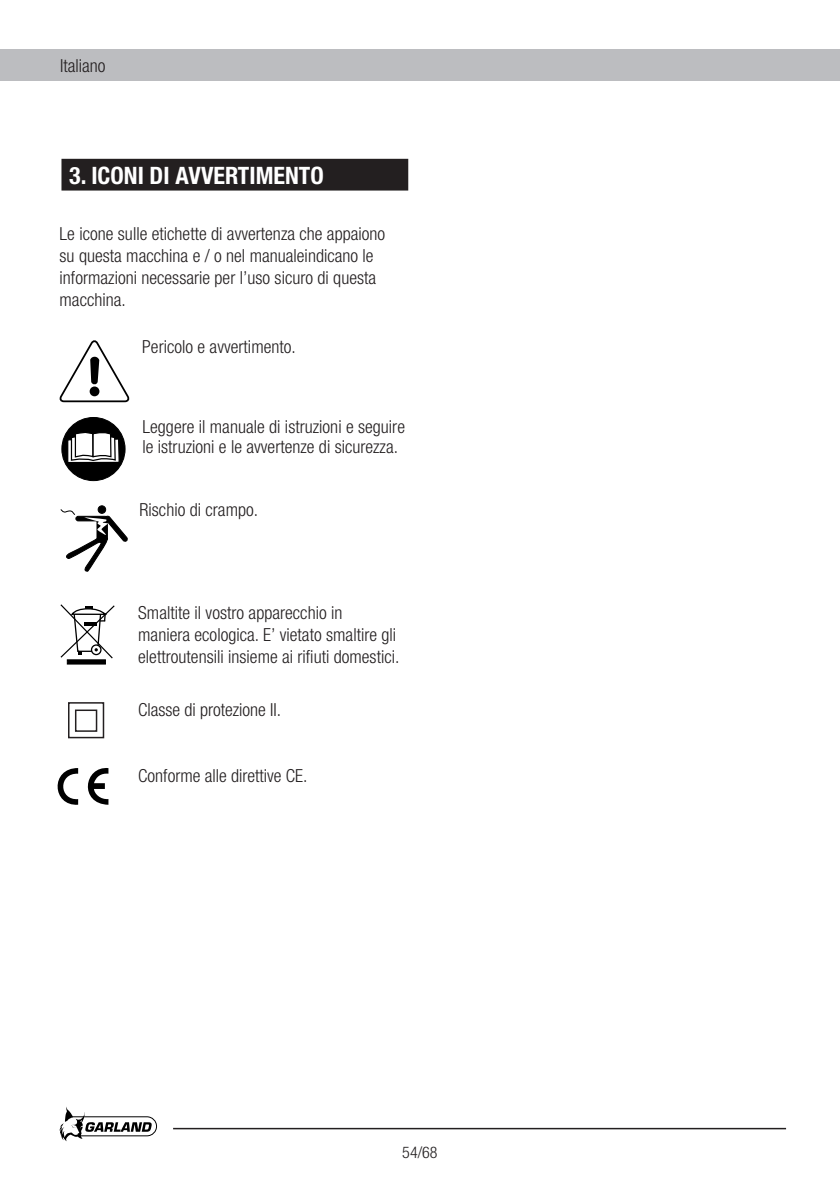
<style>
.page{position:relative;width:840px;height:1191px;background:#fff}
.page>*{position:absolute;margin:0;border:0;box-sizing:border-box;transform-origin:0 0}
.t1{font:700 condensed 24px "Helvetica Neue";color:#fff}
.TEXTO{font:300 condensed 18px/22px "Helvetica Neue";color:#231f20}
.t2{font:300 condensed 16px "Helvetica Neue";color:#231f20}
</style>
<div class="page">
<div style="left:0;top:50px;width:839px;height:31px;background:#bcbdc0"></div>
<svg style="left:59px;top:1107px;width:98px;height:34px"></svg>
<hr style="left:173px;top:1127px;width:612px;height:2px;background:#231f20">
<div style="left:62px;top:160px;width:345px;height:29px;background:#231f20"></div>
<div style="left:61px;top:159px;width:347px;height:31px;border:2px solid #231f20"></div>
<div style="left:62px;top:417px;width:63px;height:63px;background:#000;border-radius:50%"></div>
<div style="left:61px;top:417px;width:64px;height:64px;border:1px solid #000;border-radius:50%"></div>
<svg style="left:66px;top:431px;width:54px;height:31px"></svg>
<div style="left:98px;top:506px;width:8px;height:7px;background:#000;border-radius:50%"></div>
<div style="left:98px;top:505px;width:8px;height:9px;border:1px solid #000;border-radius:50%"></div>
<svg style="left:60px;top:508px;width:68px;height:64px"></svg>
<svg style="left:59px;top:340px;width:71px;height:63px"></svg>
<svg style="left:60px;top:604px;width:55px;height:54px"></svg>
<svg style="left:67px;top:659px;width:38px;height:5px"></svg>
<div style="left:68px;top:702px;width:36px;height:36px;border:2px solid #231f20"></div>
<div style="left:75px;top:709px;width:22px;height:23px;border:2px solid #231f20"></div>
<svg style="left:57px;top:768px;width:51px;height:37px"></svg>
<p class="TEXTO" style="left:60px;top:55px;width:47px">Italiano</p>
<p class="t1" style="left:69px;top:161px;width:256px">3. ICONI DI AVVERTIMENTO</p>
<p class="TEXTO" style="left:60px;top:222px;width:327px">Le icone sulle etichette di avvertenza che appaiono su questa macchina e / o nel manualeindicano le informazioni necessarie per l’uso sicuro di questa macchina.</p>
<p class="TEXTO" style="left:142px;top:335px;width:155px">Pericolo e avvertimento.</p>
<p class="TEXTO" style="left:142px;top:416px;width:264px;line-height:20px">Leggere il manuale di istruzioni e seguire le istruzioni e le avvertenze di sicurezza.</p>
<p class="TEXTO" style="left:139px;top:499px;width:120px">Rischio di crampo.</p>
<p class="TEXTO" style="left:138px;top:601px;width:262px">Smaltite il vostro apparecchio in<br>maniera ecologica. E’ vietato smaltire gli elettroutensili insieme ai rifiuti domestici.</p>
<p class="TEXTO" style="left:138px;top:699px;width:144px">Classe di protezione II.</p>
<p class="TEXTO" style="left:138px;top:765px;width:170px">Conforme alle direttive CE.</p>
<p class="t2" style="left:402px;top:1143px;width:37px">54/68</p>
</div>
